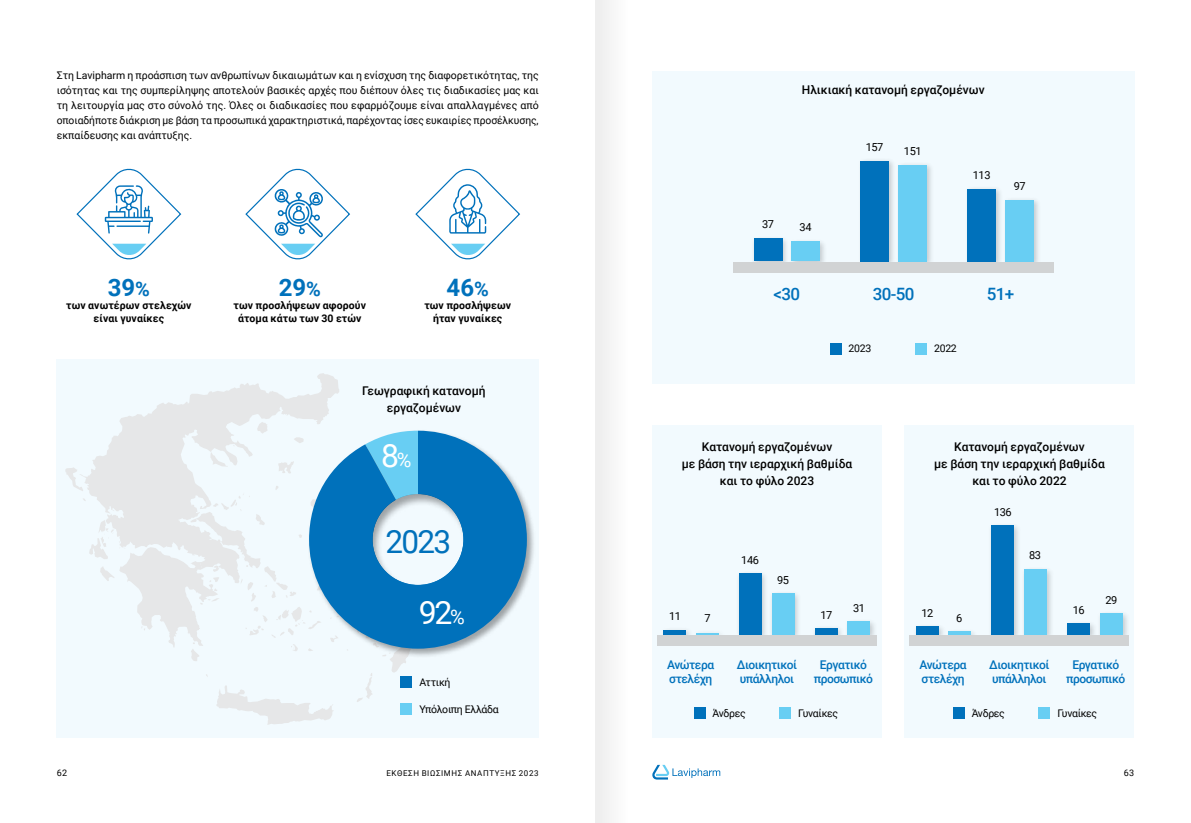
<style>
.page{position:relative;width:1191px;height:823px;background:#fff}
.page>*{position:absolute;margin:0;border:0;box-sizing:border-box;transform-origin:0 0}
.t1{font:32px "Roboto";color:#fff}
.t2{font:32px "Roboto";color:#0071bb}
.t3{font:700 24px "Roboto";color:#0071bb}
.t4{font:500 17px "Roboto";letter-spacing:-.04em;color:#0071bb}
.t5{font:500 12px/17px "Roboto";color:#000;text-align:center}
.t6{font:500 12px/14px "Roboto";letter-spacing:-.04em;color:#0071bb}
.t7{font:11px "Roboto";letter-spacing:-.04em;color:#000}
.t8{font:10.5px/15px "Roboto";letter-spacing:-.03em;color:#000;text-align:justify}
.t9{font:700 10.5px/13px "Roboto";letter-spacing:.01em;color:#000;text-align:center}
.t10{font:9px "Roboto";color:#000}
.t11{font:8px "Roboto";letter-spacing:.075em;color:#000}
.s1{font-size:20px}
</style>
<div class="page">
<svg style="left:652px;top:764px;width:68px;height:15px"></svg>
<div style="left:904px;top:425px;width:230px;height:312px;background:#f2fafe"></div>
<div style="left:652px;top:71px;width:482px;height:312px;background:#f2fafe"></div>
<div style="left:652px;top:425px;width:230px;height:312px;background:#f2fafe"></div>
<div style="left:857px;top:157px;width:39px;height:112px;background:#000;opacity:.2"></div>
<div style="left:860px;top:161px;width:28px;height:100px;background:#0071bb"></div>
<div style="left:895px;top:161px;width:39px;height:108px;background:#000;opacity:.2"></div>
<div style="left:898px;top:165px;width:29px;height:96px;background:#68cef3"></div>
<div style="left:57px;top:359px;width:482px;height:378px;background:#f2fafe"></div>
<svg style="left:76px;top:168px;width:106px;height:92px"></svg>
<svg style="left:245px;top:168px;width:105px;height:92px"></svg>
<svg style="left:415px;top:168px;width:105px;height:92px"></svg>
<div style="left:750px;top:235px;width:39px;height:34px;background:#000;opacity:.2"></div>
<div style="left:754px;top:238px;width:28px;height:23px;background:#0071bb"></div>
<div style="left:788px;top:238px;width:39px;height:30px;background:#000;opacity:.2"></div>
<div style="left:791px;top:241px;width:28px;height:20px;background:#68cef3"></div>
<div style="left:964px;top:186px;width:39px;height:82px;background:#000;opacity:.2"></div>
<div style="left:967px;top:189px;width:28px;height:72px;background:#0071bb"></div>
<div style="left:1002px;top:196px;width:39px;height:72px;background:#000;opacity:.2"></div>
<div style="left:1005px;top:200px;width:29px;height:61px;background:#68cef3"></div>
<div style="left:733px;top:262px;width:321px;height:11px;background:#d1d3d4"></div>
<div style="left:735px;top:570px;width:34px;height:72px;background:#000;opacity:.2"></div>
<div style="left:738px;top:573px;width:23px;height:61px;background:#0071bb"></div>
<div style="left:987px;top:522px;width:34px;height:120px;background:#000;opacity:.2"></div>
<div style="left:991px;top:525px;width:22px;height:109px;background:#0071bb"></div>
<div style="left:768px;top:590px;width:34px;height:52px;background:#000;opacity:.2"></div>
<div style="left:771px;top:593px;width:23px;height:41px;background:#68cef3"></div>
<div style="left:1020px;top:565px;width:34px;height:77px;background:#000;opacity:.2"></div>
<div style="left:1024px;top:569px;width:22px;height:65px;background:#68cef3"></div>
<div style="left:660px;top:626px;width:33px;height:15px;background:#000;opacity:.2"></div>
<div style="left:663px;top:629px;width:23px;height:5px;background:#0071bb"></div>
<div style="left:912px;top:622px;width:34px;height:19px;background:#000;opacity:.2"></div>
<div style="left:916px;top:626px;width:22px;height:8px;background:#0071bb"></div>
<div style="left:693px;top:629px;width:33px;height:13px;background:#000;opacity:.2"></div>
<hr style="left:696px;top:632px;width:22px;height:2px;background:#68cef3">
<div style="left:945px;top:627px;width:33px;height:14px;background:#000;opacity:.2"></div>
<hr style="left:948px;top:631px;width:23px;height:3px;background:#68cef3">
<div style="left:811px;top:624px;width:34px;height:18px;background:#000;opacity:.2"></div>
<div style="left:815px;top:628px;width:22px;height:6px;background:#0071bb"></div>
<div style="left:1063px;top:619px;width:34px;height:23px;background:#000;opacity:.2"></div>
<div style="left:1067px;top:623px;width:23px;height:11px;background:#0071bb"></div>
<div style="left:844px;top:617px;width:34px;height:25px;background:#000;opacity:.2"></div>
<div style="left:847px;top:621px;width:23px;height:13px;background:#68cef3"></div>
<div style="left:1096px;top:609px;width:34px;height:33px;background:#000;opacity:.2"></div>
<div style="left:1100px;top:613px;width:22px;height:21px;background:#68cef3"></div>
<div style="left:657px;top:635px;width:219px;height:11px;background:#d1d3d4"></div>
<div style="left:909px;top:635px;width:220px;height:11px;background:#d1d3d4"></div>
<div style="left:830px;top:342px;width:11px;height:12px;background:#0071bb"></div>
<div style="left:694px;top:707px;width:11px;height:11px;background:#0071bb"></div>
<div style="left:953px;top:707px;width:11px;height:11px;background:#0071bb"></div>
<div style="left:915px;top:342px;width:12px;height:12px;background:#68cef3"></div>
<div style="left:779px;top:707px;width:12px;height:11px;background:#68cef3"></div>
<div style="left:1038px;top:707px;width:12px;height:11px;background:#68cef3"></div>
<svg style="left:120px;top:373px;width:219px;height:48px"></svg>
<div style="left:308px;top:429px;width:228px;height:228px;background:#000;opacity:.35"></div>
<svg style="left:65px;top:421px;width:353px;height:303px"></svg>
<svg style="left:309px;top:430px;width:218px;height:218px;fill:#0071bb"></svg>
<div style="left:363px;top:486px;width:109px;height:99px;background:#000;opacity:.35"></div>
<div style="left:595px;top:0;width:43px;height:822px;background:#f8f8f8"></div>
<p class="t8" style="left:57px;top:67px;width:483px">Στη Lavipharm η προάσπιση των ανθρωπίνων δικαιωμάτων και η ενίσχυση της διαφορετικότητας, της ισότητας και της συμπερίληψης αποτελούν βασικές αρχές που διέπουν όλες τις διαδικασίες μας και τη λειτουργία μας στο σύνολό της. Όλες οι διαδικασίες που εφαρμόζουμε είναι απαλλαγμένες από οποιαδήποτε διάκριση με βάση τα προσωπικά χαρακτηριστικά, παρέχοντας ίσες ευκαιρίες προσέλκυσης, εκπαίδευσης και ανάπτυξης.</p>
<h2 class="t3" style="left:108px;top:270px;width:44px">39<span class="s1">%</span></h2>
<p class="t9" style="left:66px;top:298px;width:127px">των ανωτέρων στελεχών είναι γυναίκες</p>
<h2 class="t3" style="left:279px;top:270px;width:44px">29<span class="s1">%</span></h2>
<p class="t9" style="left:234px;top:298px;width:134px">των προσλήψεων αφορούν άτομα κάτω των 30 ετών</p>
<h2 class="t3" style="left:446px;top:270px;width:44px">46<span class="s1">%</span></h2>
<p class="t9" style="left:424px;top:298px;width:88px">των προσλήψεων ήταν γυναίκες</p>
<p class="t5" style="left:362px;top:381px;width:125px">Γεωγραφική κατανομή εργαζομένων</p>
<h1 class="t1" style="left:381px;top:433px;width:32px">8<span class="s1">%</span></h1>
<h1 class="t2" style="left:385px;top:518px;width:67px">2023</h1>
<h1 class="t1" style="left:419px;top:590px;width:48px">92<span class="s1">%</span></h1>
<p class="t8" style="left:419px;top:674px;width:33px">Αττική</p>
<p class="t8" style="left:419px;top:700px;width:81px">Υπόλοιπη Ελλάδα</p>
<p class="t5" style="left:802px;top:81px;width:184px">Ηλικιακή κατανομή εργαζομένων</p>
<p class="t7" style="left:762px;top:217px;width:13px">37</p>
<p class="t7" style="left:799px;top:220px;width:13px">34</p>
<p class="t7" style="left:865px;top:139px;width:19px">157</p>
<p class="t7" style="left:904px;top:143px;width:19px">151</p>
<p class="t7" style="left:972px;top:167px;width:19px">113</p>
<p class="t7" style="left:1013px;top:178px;width:13px">97</p>
<h3 class="t4" style="left:773px;top:281px;width:28px">&lt;30</h3>
<h3 class="t4" style="left:873px;top:281px;width:43px">30-50</h3>
<h3 class="t4" style="left:987px;top:281px;width:29px">51+</h3>
<p class="t8" style="left:848px;top:340px;width:24px">2023</p>
<p class="t8" style="left:934px;top:340px;width:24px">2022</p>
<p class="t5" style="left:682px;top:437px;width:172px">Κατανομή εργαζομένων<br>με βάση την ιεραρχική βαθμίδα και το φύλο 2023</p>
<p class="t5" style="left:934px;top:437px;width:172px">Κατανομή εργαζομένων<br>με βάση την ιεραρχική βαθμίδα και το φύλο 2022</p>
<p class="t7" style="left:994px;top:503px;width:19px">136</p>
<p class="t7" style="left:741px;top:551px;width:19px">146</p>
<p class="t7" style="left:1029px;top:547px;width:13px">83</p>
<p class="t7" style="left:777px;top:571px;width:13px">95</p>
<p class="t7" style="left:853px;top:599px;width:13px">31</p>
<p class="t7" style="left:669px;top:607px;width:13px">11</p>
<p class="t7" style="left:921px;top:604px;width:13px">12</p>
<p class="t7" style="left:820px;top:606px;width:13px">17</p>
<p class="t7" style="left:704px;top:610px;width:8px">7</p>
<p class="t7" style="left:956px;top:609px;width:8px">6</p>
<p class="t7" style="left:1072px;top:601px;width:13px">16</p>
<p class="t7" style="left:1105px;top:591px;width:13px">29</p>
<p class="t6" style="left:814px;top:657px;width:61px;text-align:center">Εργατικό προσωπικό</p>
<p class="t6" style="left:1066px;top:657px;width:61px;text-align:center">Εργατικό προσωπικό</p>
<p class="t6" style="left:667px;top:657px;width:49px">Ανώτερα στελέχη</p>
<p class="t6" style="left:919px;top:657px;width:49px">Ανώτερα στελέχη</p>
<p class="t6" style="left:737px;top:657px;width:62px">Διοικητικοί υπάλληλοι</p>
<p class="t6" style="left:989px;top:657px;width:62px">Διοικητικοί υπάλληλοι</p>
<p class="t8" style="left:712px;top:705px;width:35px">Άνδρες</p>
<p class="t8" style="left:971px;top:705px;width:35px">Άνδρες</p>
<p class="t8" style="left:798px;top:705px;width:41px">Γυναίκες</p>
<p class="t8" style="left:1057px;top:705px;width:41px">Γυναίκες</p>
<p class="t10" style="left:57px;top:766px;width:12px">62</p>
<p class="t11" style="left:386px;top:766px;width:154px">ΈΚΘΕΣΗ ΒΙΏΣΙΜΗΣ ΑΝΆΠΤΥΞΗΣ 2023</p>
<p class="t10" style="left:1123px;top:766px;width:12px">63</p>
</div>
